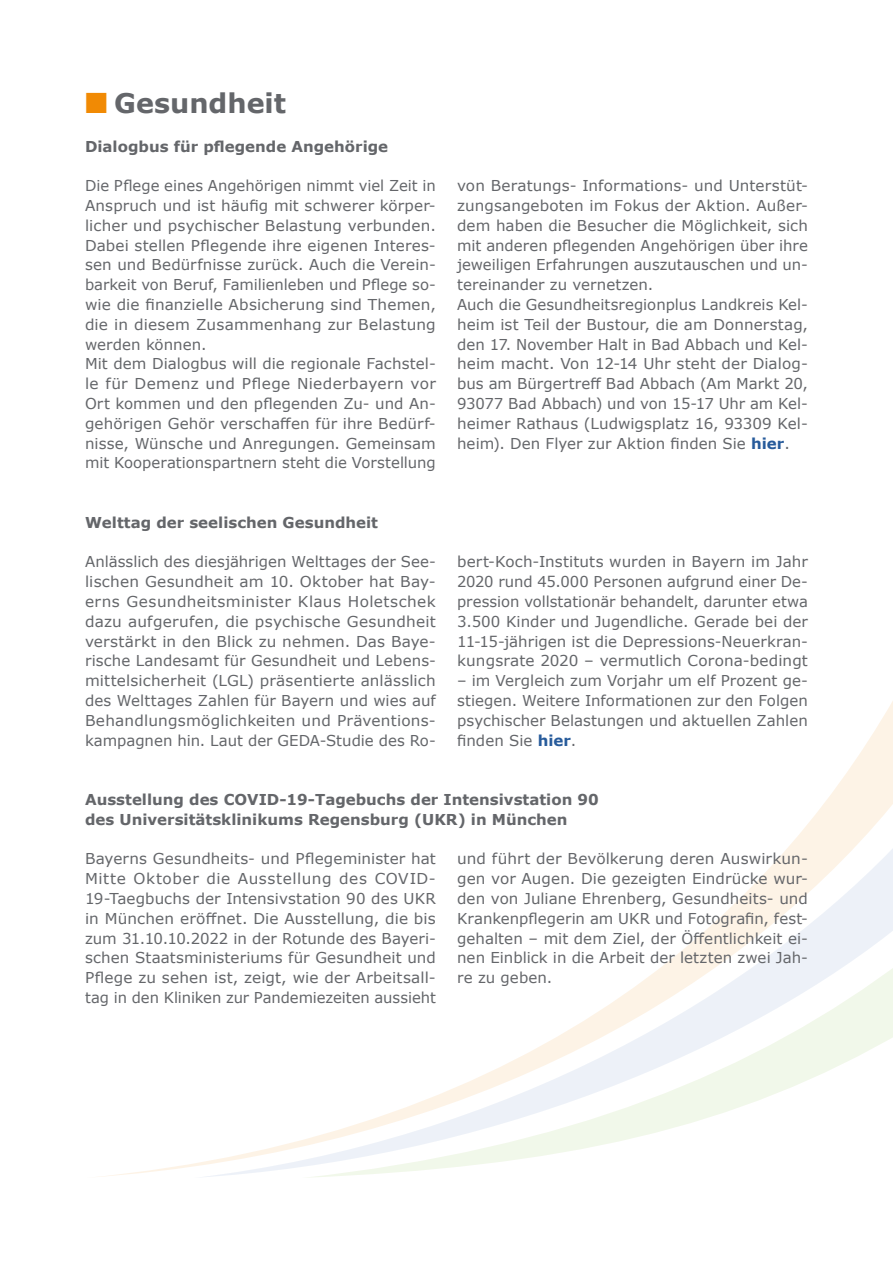
<style>
.page{position:relative;width:893px;height:1263px;background:#fff}
.page>*{position:absolute;margin:0;border:0;box-sizing:border-box;transform-origin:0 0}
.t1{font:700 27px "Verdana";color:#64666a}
.t2{font:15px/19.8px "Verdana";letter-spacing:.005em;color:#64666a;text-align:justify}
.t3{font:700 15px/19.8px "Verdana";color:#64666a}
.s1{font-family:"European Pi Three";font-weight:400;color:#f18a04}
.s2{font-weight:700;color:#275b9b}
</style>
<div class="page">
<svg style="left:101px;top:701px;width:792px;height:477px"></svg>
<h1 class="t1" style="left:85px;top:84px;width:203px"><span class="s1">!</span> Gesundheit</h1>
<p class="t3" style="left:85px;top:136px;width:305px">Dialogbus für pflegende Angehörige</p>
<p class="t2" style="left:85px;top:176px;width:352px;text-align:left">Die Pflege eines Angehörigen nimmt viel Zeit in Anspruch und ist häufig mit schwerer körper&shy;licher und psychischer Belastung verbunden.<br>Dabei stellen Pflegende ihre eigenen Interes&shy;sen und Bedürfnisse zurück. Auch die Verein&shy;barkeit von Beruf, Familienleben und Pflege so&shy;wie die finanzielle Absicherung sind Themen, die in diesem Zusammenhang zur Belastung werden können.<br>Mit dem Dialogbus will die regionale Fachstel&shy;le für Demenz und Pflege Niederbayern vor Ort kommen und den pflegenden Zu- und An&shy;gehörigen Gehör verschaffen für ihre Bedürf&shy;nisse, Wünsche und Anregungen. Gemeinsam mit Kooperationspartnern steht die Vorstellung</p>
<p class="t3" style="left:85px;top:512px;width:295px">Welttag der seelischen Gesundheit</p>
<p class="t2" style="left:85px;top:552px;width:352px">Anlässlich des diesjährigen Welttages der See&shy;lischen Gesundheit am 10. Oktober hat Bay&shy;erns Gesundheitsminister Klaus Holetschek dazu aufgerufen, die psychische Gesundheit verstärkt in den Blick zu nehmen. Das Baye&shy;rische Landesamt für Gesundheit und Lebens&shy;mittelsicherheit (LGL) präsentierte anlässlich des Welttages Zahlen für Bayern und wies auf Behandlungsmöglichkeiten und Präventions&shy;kampagnen hin. Laut der GEDA-Studie des Ro-</p>
<p class="t2" style="left:457px;top:176px;width:352px;text-align:left">von Beratungs- Informations- und Unterstüt&shy;zungsangeboten im Fokus der Aktion. Außer&shy;dem haben die Besucher die Möglichkeit, sich mit anderen pflegenden Angehörigen über ihre jeweiligen Erfahrungen auszutauschen und un&shy;tereinander zu vernetzen.<br>Auch die Gesundheitsregionplus Landkreis Kel&shy;heim ist Teil der Bustour, die am Donnerstag, den 17. November Halt in Bad Abbach und Kel&shy;heim macht. Von 12-14 Uhr steht der Dialog&shy;bus am Bürgertreff Bad Abbach (Am Markt 20, 93077 Bad Abbach) und von 15-17 Uhr am Kel&shy;heimer Rathaus (Ludwigsplatz 16, 93309 Kel&shy;heim). Den Flyer zur Aktion finden Sie <span class="s2">hier</span>.</p>
<p class="t2" style="left:457px;top:552px;width:352px">bert-Koch-Instituts wurden in Bayern im Jahr 2020 rund 45.000 Personen aufgrund einer De&shy;pression vollstationär behandelt, darunter etwa 3.500 Kinder und Jugendliche. Gerade bei der 11-15-jährigen ist die Depressions-Neuerkran&shy;kungsrate 2020 – vermutlich Corona-bedingt</p>
<p class="t2" style="left:457px;top:671px;width:352px">– im Vergleich zum Vorjahr um elf Prozent ge&shy;stiegen. Weitere Informationen zur den Folgen psychischer Belastungen und aktuellen Zahlen finden Sie <span class="s2">hier</span>.</p>
<p class="t3" style="left:85px;top:789px;width:515px">Ausstellung des COVID-19-Tagebuchs der Intensivstation 90 des Universitätsklinikums Regensburg (UKR) in München</p>
<p class="t2" style="left:457px;top:849px;width:352px">und führt der Bevölkerung deren Auswirkun&shy;gen vor Augen. Die gezeigten Eindrücke wur&shy;den von Juliane Ehrenberg, Gesundheits- und Krankenpflegerin am UKR und Fotografin, fest&shy;gehalten – mit dem Ziel, der Öffentlichkeit ei&shy;nen Einblick in die Arbeit der letzten zwei Jah&shy;re zu geben.</p>
<p class="t2" style="left:85px;top:849px;width:352px">Bayerns Gesundheits- und Pflegeminister hat Mitte Oktober die Ausstellung des COVID-19-Taegbuchs der Intensivstation 90 des UKR in München eröffnet. Die Ausstellung, die bis zum 31.10.10.2022 in der Rotunde des Bayeri&shy;schen Staatsministeriums für Gesundheit und Pflege zu sehen ist, zeigt, wie der Arbeitsall&shy;tag in den Kliniken zur Pandemiezeiten aussieht</p>
</div>
